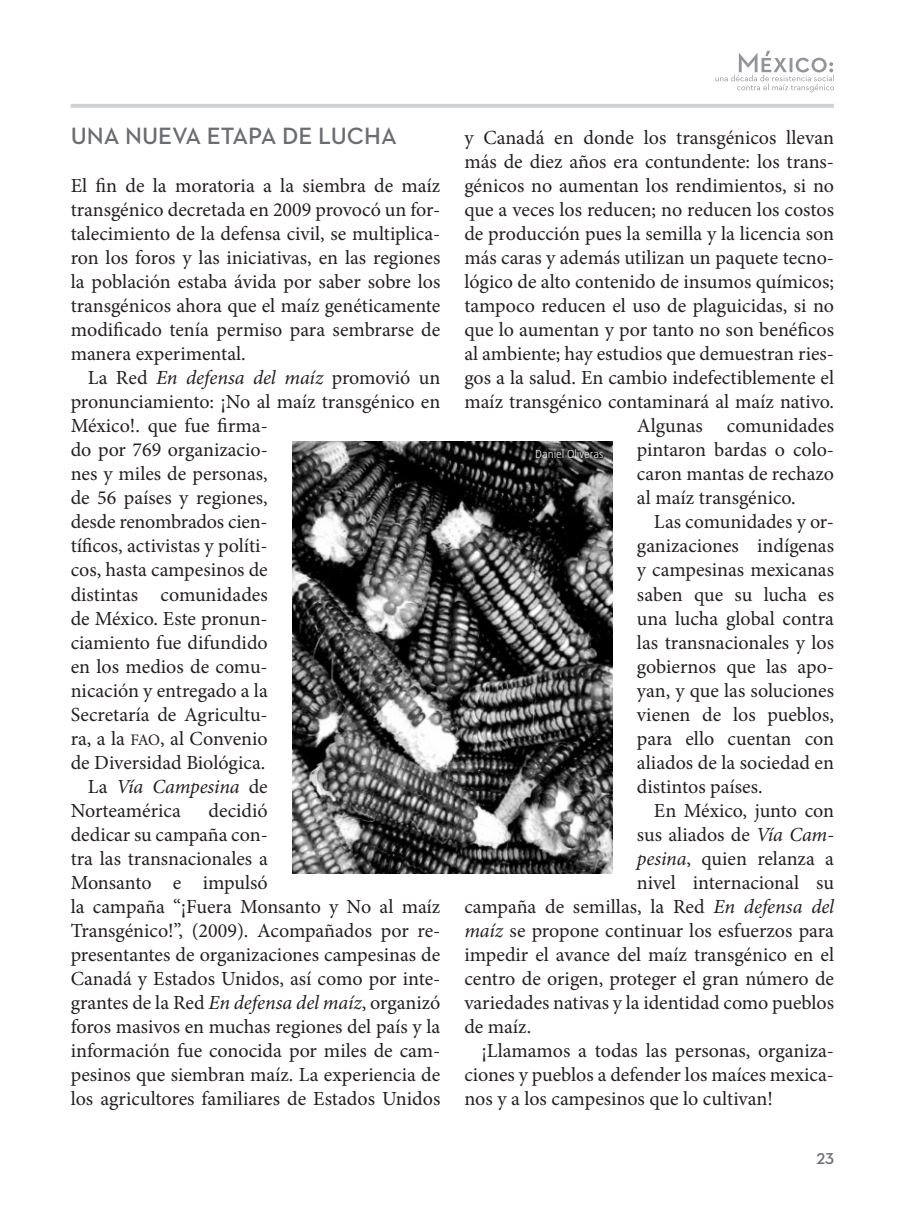
<style>
.page{position:relative;width:907px;height:1222px;background:#fff}
.page>*{position:absolute;margin:0;border:0;box-sizing:border-box;transform-origin:0 0}
.t1{font:600 24px "Neutraface 2 Text";color:#6c6d70}
.t2{font:20px/24px "Minion Pro";color:#231f20;text-align:justify}
.t3{font:italic 20px "Minion Pro";letter-spacing:-.005em;color:#231f20}
.t4{font:600 16px "Neutraface 2 Text";color:#6c6d70}
.t5{font:300 12px "Taz";color:#fff}
.s1{font-style:normal}
.s2{font-size:16px}
.s3{font-style:italic}
</style>
<div class="page">
<svg style="left:715px;top:51px;width:119px;height:41px"></svg>
<hr style="left:71px;top:104px;width:763px;height:4px;background:#d1d2d4">
<img style="left:292px;top:442px;width:320px;height:431px">
<p class="t1" style="left:71px;top:121px;width:328px">U NA NUEVA ETAPA DE LUCHA</p>
<p class="t2" style="left:71px;top:174px;width:371px">El fin de la moratoria a la siembra de maíz transgénico decretada en 2009 provocó un for&shy;talecimiento de la defensa civil, se multiplica&shy;ron los foros y las iniciativas, en las regiones la población estaba ávida por saber sobre los transgénicos ahora que el maíz genéticamente modificado tenía permiso para sembrarse de manera experimental.</p>
<p class="t3" style="left:88px;top:364px;width:354px"><span class="s1">La Red</span> En defensa del maíz <span class="s1">promovió un</span></p>
<p class="t2" style="left:71px;top:390px;width:371px">pronunciamiento: ¡No al maíz transgénico en</p>
<p class="t2" style="left:71px;top:414px;width:199px">México!. que fue firma-</p>
<p class="t2" style="left:71px;top:438px;width:199px">do por 769 organizacio-</p>
<p class="t2" style="left:71px;top:462px;width:199px">nes y miles de personas,</p>
<p class="t2" style="left:71px;top:486px;width:198px">de 56 países y regiones,</p>
<p class="t2" style="left:71px;top:510px;width:196px">desde renombrados cien-</p>
<p class="t2" style="left:71px;top:534px;width:198px">tíficos, activistas y políti-</p>
<p class="t2" style="left:71px;top:558px;width:198px">cos, hasta campesinos de</p>
<p class="t2" style="left:71px;top:582px;width:199px">distintas comunidades</p>
<p class="t2" style="left:71px;top:606px;width:198px">de México. Este pronun-</p>
<p class="t2" style="left:71px;top:630px;width:199px">ciamiento fue difundido</p>
<p class="t2" style="left:71px;top:654px;width:198px">en los medios de comu-</p>
<p class="t2" style="left:71px;top:678px;width:199px">nicación y entregado a la</p>
<p class="t2" style="left:71px;top:702px;width:199px">Secretaría de Agricultu-</p>
<p class="t2" style="left:71px;top:726px;width:198px">ra, a la <span class="s2">FAO</span>, al Convenio</p>
<p class="t2" style="left:71px;top:750px;width:196px">de Diversidad Biológica.</p>
<p class="t3" style="left:88px;top:772px;width:181px"><span class="s1">La</span> Vía Campesina <span class="s1">de</span></p>
<p class="t2" style="left:71px;top:798px;width:112px">Norteamérica</p>
<p class="t2" style="left:71px;top:798px;width:371px;text-align:left;text-indent:138px">decidió<br>dedicar su campaña con-<br>tra las transnacionales a<br>Monsanto e impulsó<br>la campaña “¡Fuera Monsanto y No al maíz Transgénico!”, (2009). Acompañados por re&shy;presentantes de organizaciones campesinas de Canadá y Estados Unidos, así como por inte&shy;grantes de la Red <span class="s3">En defensa del maíz</span>, organizó foros masivos en muchas regiones del país y la información fue conocida por miles de cam&shy;pesinos que siembran maíz. La experiencia de los agricultores familiares de Estados Unidos</p>
<p class="t2" style="left:464px;top:126px;width:371px">y Canadá en donde los transgénicos llevan</p>
<p class="t2" style="left:464px;top:150px;width:371px">más de diez años era contundente: los trans-</p>
<p class="t2" style="left:464px;top:174px;width:371px">génicos no aumentan los rendimientos, si no</p>
<p class="t2" style="left:464px;top:198px;width:371px">que a veces los reducen; no reducen los costos</p>
<p class="t2" style="left:464px;top:222px;width:371px">de producción pues la semilla y la licencia son</p>
<p class="t2" style="left:464px;top:246px;width:371px">más caras y además utilizan un paquete tecno-</p>
<p class="t2" style="left:464px;top:270px;width:371px">lógico de alto contenido de insumos químicos;</p>
<p class="t2" style="left:464px;top:294px;width:371px">tampoco reducen el uso de plaguicidas, si no</p>
<p class="t2" style="left:464px;top:318px;width:371px">que lo aumentan y por tanto no son benéficos</p>
<p class="t2" style="left:464px;top:342px;width:371px">al ambiente; hay estudios que demuestran ries-</p>
<p class="t2" style="left:464px;top:366px;width:371px">gos a la salud. En cambio indefectiblemente el</p>
<p class="t2" style="left:464px;top:390px;width:371px">maíz transgénico contaminará al maíz nativo.</p>
<p class="t2" style="left:637px;top:414px;width:198px">Algunas comunidades</p>
<p class="t2" style="left:637px;top:438px;width:199px">pintaron bardas o colo-</p>
<p class="t2" style="left:637px;top:462px;width:199px">caron mantas de rechazo</p>
<p class="t2" style="left:637px;top:486px;width:160px">al maíz transgénico.</p>
<p class="t2" style="left:654px;top:510px;width:181px">Las comunidades y or-</p>
<p class="t2" style="left:637px;top:534px;width:198px">ganizaciones indígenas</p>
<p class="t2" style="left:637px;top:558px;width:199px">y campesinas mexicanas</p>
<p class="t2" style="left:637px;top:582px;width:198px">saben que su lucha es</p>
<p class="t2" style="left:637px;top:606px;width:198px">una lucha global contra</p>
<p class="t2" style="left:637px;top:630px;width:199px">las transnacionales y los</p>
<p class="t2" style="left:637px;top:654px;width:198px">gobiernos que las apo-</p>
<p class="t2" style="left:637px;top:678px;width:198px">yan, y que las soluciones</p>
<p class="t2" style="left:637px;top:702px;width:198px">vienen de los pueblos,</p>
<p class="t2" style="left:637px;top:726px;width:198px">para ello cuentan con</p>
<p class="t2" style="left:637px;top:750px;width:198px">aliados de la sociedad en</p>
<p class="t2" style="left:637px;top:774px;width:127px">distintos países.</p>
<p class="t2" style="left:654px;top:798px;width:181px">En México, junto con</p>
<p class="t2" style="left:637px;top:822px;width:198px">sus aliados de <span class="s3">Vía Cam-</span></p>
<p class="t2" style="left:637px;top:846px;width:198px"><span class="s3">pesina</span>, quien relanza a</p>
<p class="t2" style="left:637px;top:870px;width:198px">nivel internacional su</p>
<p class="t2" style="left:464px;top:894px;width:371px">campaña de semillas, la Red <span class="s3">En defensa del</span></p>
<p class="t2" style="left:464px;top:918px;width:371px"><span class="s3">maíz</span> se propone continuar los esfuerzos para</p>
<p class="t2" style="left:464px;top:942px;width:371px">impedir el avance del maíz transgénico en el</p>
<p class="t2" style="left:464px;top:966px;width:371px">centro de origen, proteger el gran número de</p>
<p class="t2" style="left:464px;top:990px;width:371px">variedades nativas y la identidad como pueblos</p>
<p class="t2" style="left:464px;top:1014px;width:68px">de maíz.</p>
<p class="t2" style="left:481px;top:1038px;width:354px">¡Llamamos a todas las personas, organiza-</p>
<p class="t2" style="left:464px;top:1062px;width:371px">ciones y pueblos a defender los maíces mexica-</p>
<p class="t2" style="left:464px;top:1086px;width:310px">nos y a los campesinos que lo cultivan!</p>
<p class="t5" style="left:535px;top:448px;width:70px">Daniel Oliveras</p>
<p class="t4" style="left:816px;top:1148px;width:19px">23</p>
</div>
